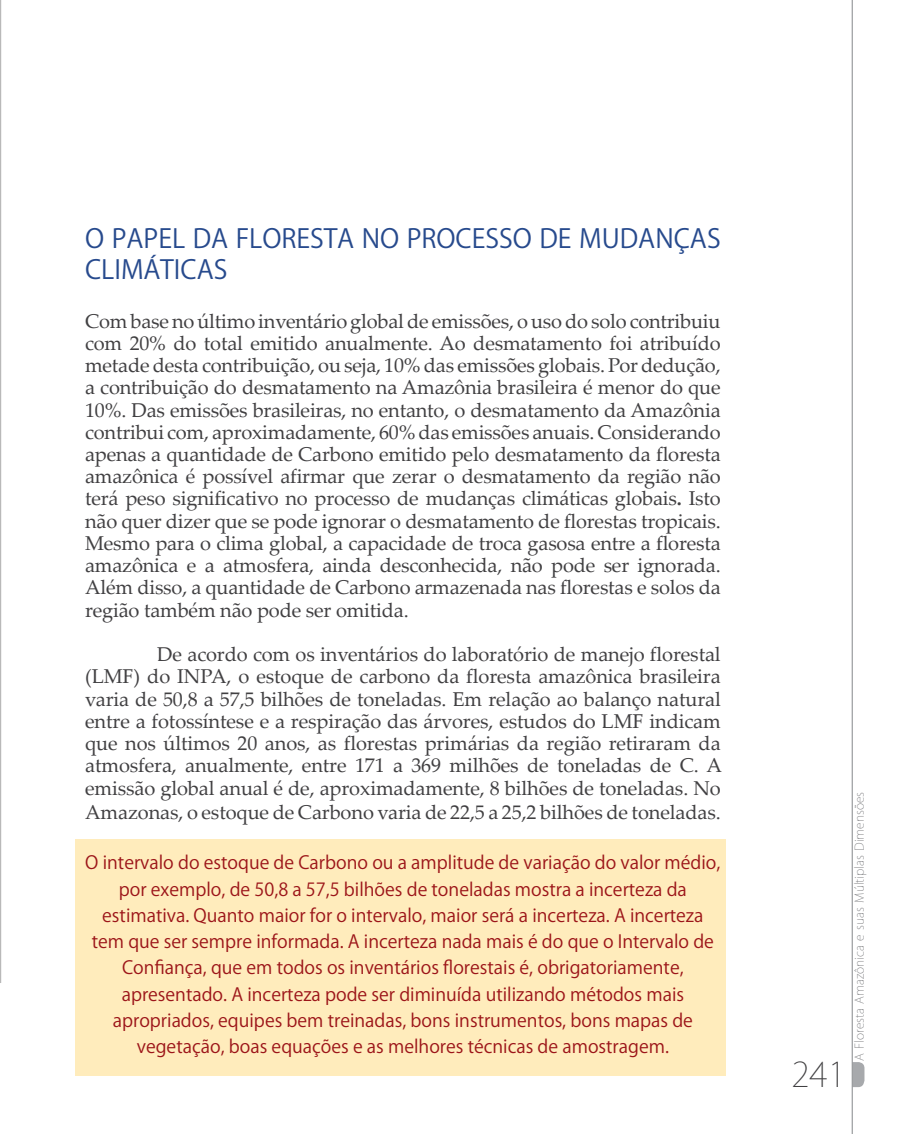
<style>
.page{position:relative;width:908px;height:1134px;background:#fff}
.page>*{position:absolute;margin:0;border:0;box-sizing:border-box;transform-origin:0 0}
.t1{font:200 34px "Koz Go Pro";color:#414042}
.t2{font:26px/31.4px "Koz Go Pr 6 N";color:#274a8d}
.t3{font:20px/22.2px "Palatino Linotype";letter-spacing:-.005em;color:#414042;text-align:justify}
.t4{font:18px/26.2px "Koz Go Pr 6 N";color:#9c1519;text-align:center}
.t5{font:200 12px "Koz Go Pro";color:#6d6e71}
.s1{font-weight:700}
</style>
<div class="page">
<svg style="left:852px;top:1062px;width:12px;height:25px"></svg>
<hr style="left:851px;top:0;width:1px;height:1134px;background:#939598">
<hr style="left:0;top:0;width:1px;height:983px;background:#000">
<div style="left:75px;top:839px;width:650px;height:237px;background:#ffecbc"></div>
<h2 class="t2" style="left:85px;top:223px;width:636px">O PAPEL DA FLORESTA NO PROCESSO DE MUDANÇAS<br>CLIMÁTICAS</h2>
<p class="t3" style="left:85px;top:309px;width:637px">Com base no último inventário global de emissões, o uso do solo contribuiu com 20% do total emitido anualmente. Ao desmatamento foi atribuído metade desta contribuição, ou seja, 10% das emissões globais. Por dedução, a contribuição do desmatamento na Amazônia brasileira é menor do que 10%. Das emissões brasileiras, no entanto, o desmatamento da Amazônia contribui com, aproximadamente, 60% das emissões anuais. Considerando apenas a quantidade de Carbono emitido pelo desmatamento da floresta amazônica é possível afirmar que zerar o desmatamento da região não terá peso significativo no processo de mudanças climáticas globais<span class="s1">.</span> Isto não quer dizer que se pode ignorar o desmatamento de florestas tropicais.<br>Mesmo para o clima global, a capacidade de troca gasosa entre a floresta amazônica e a atmosfera, ainda desconhecida, não pode ser ignorada.<br>Além disso, a quantidade de Carbono armazenada nas florestas e solos da região também não pode ser omitida.</p>
<p class="t3" style="left:85px;top:642px;width:638px;text-indent:72px">De acordo com os inventários do laboratório de manejo florestal (LMF) do INPA, o estoque de carbono da floresta amazônica brasileira varia de 50,8 a 57,5 bilhões de toneladas. Em relação ao balanço natural entre a fotossíntese e a respiração das árvores, estudos do LMF indicam que nos últimos 20 anos, as florestas primárias da região retiraram da atmosfera, anualmente, entre 171 a 369 milhões de toneladas de C. A emissão global anual é de, aproximadamente, 8 bilhões de toneladas. No</p>
<p class="t3" style="left:85px;top:800px;width:636px">Amazonas, o estoque de Carbono varia de 22,5 a 25,2 bilhões de toneladas.</p>
<p class="t4" style="left:85px;top:850px;width:636px">O intervalo do estoque de Carbono ou a amplitude de variação do valor médio, por exemplo, de 50,8 a 57,5 bilhões de toneladas mostra a incerteza da estimativa. Quanto maior for o intervalo, maior será a incerteza. A incerteza tem que ser sempre informada. A incerteza nada mais é do que o Intervalo de Confiança, que em todos os inventários florestais é, obrigatoriamente, apresentado. A incerteza pode ser diminuída utilizando métodos mais apropriados, equipes bem treinadas, bons instrumentos, bons mapas de vegetação, boas equações e as melhores técnicas de amostragem.</p>
<h1 class="t1" style="left:791px;top:1052px;width:56px">241</h1>
<p class="t5" style="left:851px;top:1061px;width:271px;rotate:-90deg">A Floresta Amazônica e suas Múltiplas Dimensões</p>
</div>
